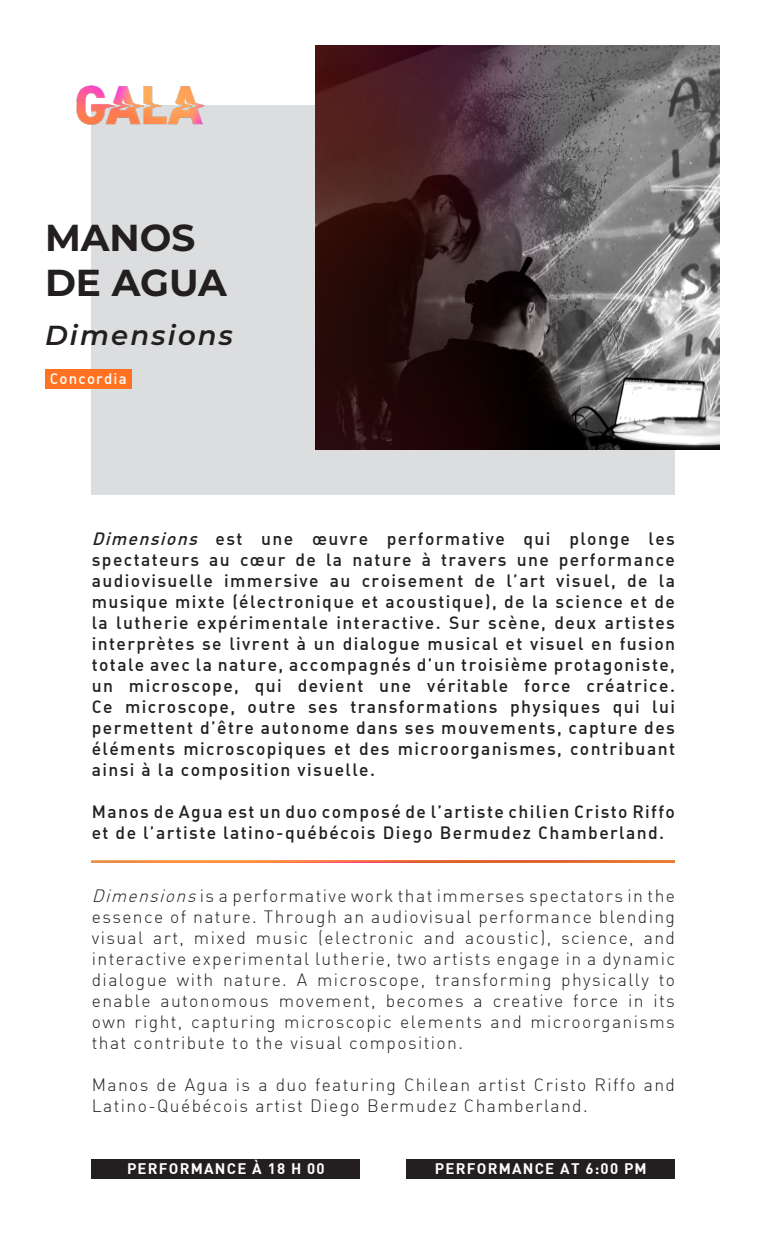
<style>
.page{position:relative;width:765px;height:1260px;background:#fff}
.page>*{position:absolute;margin:0;border:0;box-sizing:border-box;transform-origin:0 0}
.Nom{font:700 37.5px/45px "Montserrat";color:#231f20}
.Titre{font:italic 600 27.5px "Montserrat";letter-spacing:.08em;color:#231f20}
.FR{font:17.5px/21px "DIN Medium Alternate";letter-spacing:.08em;color:#231f20;text-align:justify}
.EN{font:17.5px/21px "DIN Light Alternate";letter-spacing:.08em;color:#231f20;text-align:justify}
.Uni{font:15px "DIN Bold";letter-spacing:.08em;color:#fff}
.Uni-2{font:15px "DIN Medium Alternate";letter-spacing:.08em;color:#fff}
.s1{font-style:italic}
</style>
<div class="page">
<div style="left:92px;top:106px;width:583px;height:389px;background:#dcdddf"></div>
<img style="left:315px;top:45px;width:405px;height:405px">
<img style="left:76px;top:85px;width:132px;height:58px">
<img style="left:92px;top:861px;width:583px;height:2px">
<div style="left:92px;top:1159px;width:268px;height:19px;background:#231f20"></div>
<div style="left:407px;top:1159px;width:268px;height:19px;background:#231f20"></div>
<div style="left:45px;top:369px;width:86px;height:20px;background:#ff7221"></div>
<p class="Nom" style="left:45px;top:214px;width:183px">MANOS<br>DE AGUA</p>
<p class="Titre" style="left:45px;top:317px;width:190px">Dimensions</p>
<p class="Uni-2" style="left:50px;top:369px;width:78px">Concordia</p>
<p class="FR" style="left:92px;top:528px;width:585px"><span class="s1">Dimensions</span> est une œuvre performative qui plonge les spectateurs au cœur de la nature à travers une performance audiovisuelle immersive au croisement de l’art visuel, de la musique mixte (électronique et acoustique), de la science et de la lutherie expérimentale interactive. Sur scène, deux artistes interprètes se livrent à un dialogue musical et visuel en fusion totale avec la nature, accompagnés d’un troisième protagoniste, un microscope, qui devient une véritable force créatrice.<br>Ce microscope, outre ses transformations physiques qui lui permettent d’être autonome dans ses mouvements, capture des éléments microscopiques et des microorganismes, contribuant ainsi à la composition visuelle.</p>
<p class="FR" style="left:92px;top:801px;width:585px">Manos de Agua est un duo composé de l’artiste chilien Cristo Riffo et de l’artiste latino-québécois Diego Bermudez Chamberland.</p>
<p class="EN" style="left:92px;top:885px;width:585px"><span class="s1">Dimensions</span> is a performative work that immerses spectators in the essence of nature. Through an audiovisual performance blending visual art, mixed music (electronic and acoustic), science, and interactive experimental lutherie, two artists engage in a dynamic dialogue with nature. A microscope, transforming physically to enable autonomous movement, becomes a creative force in its own right, capturing microscopic elements and microorganisms that contribute to the visual composition.</p>
<p class="EN" style="left:92px;top:1074px;width:585px">Manos de Agua is a duo featuring Chilean artist Cristo Riffo and<br>Latino-Québécois artist Diego Bermudez Chamberland.</p>
<p class="Uni" style="left:127px;top:1159px;width:199px">PERFORMANCE À 18 H 00</p>
<p class="Uni" style="left:435px;top:1159px;width:213px">PERFORMANCE AT 6:00 PM</p>
</div>
